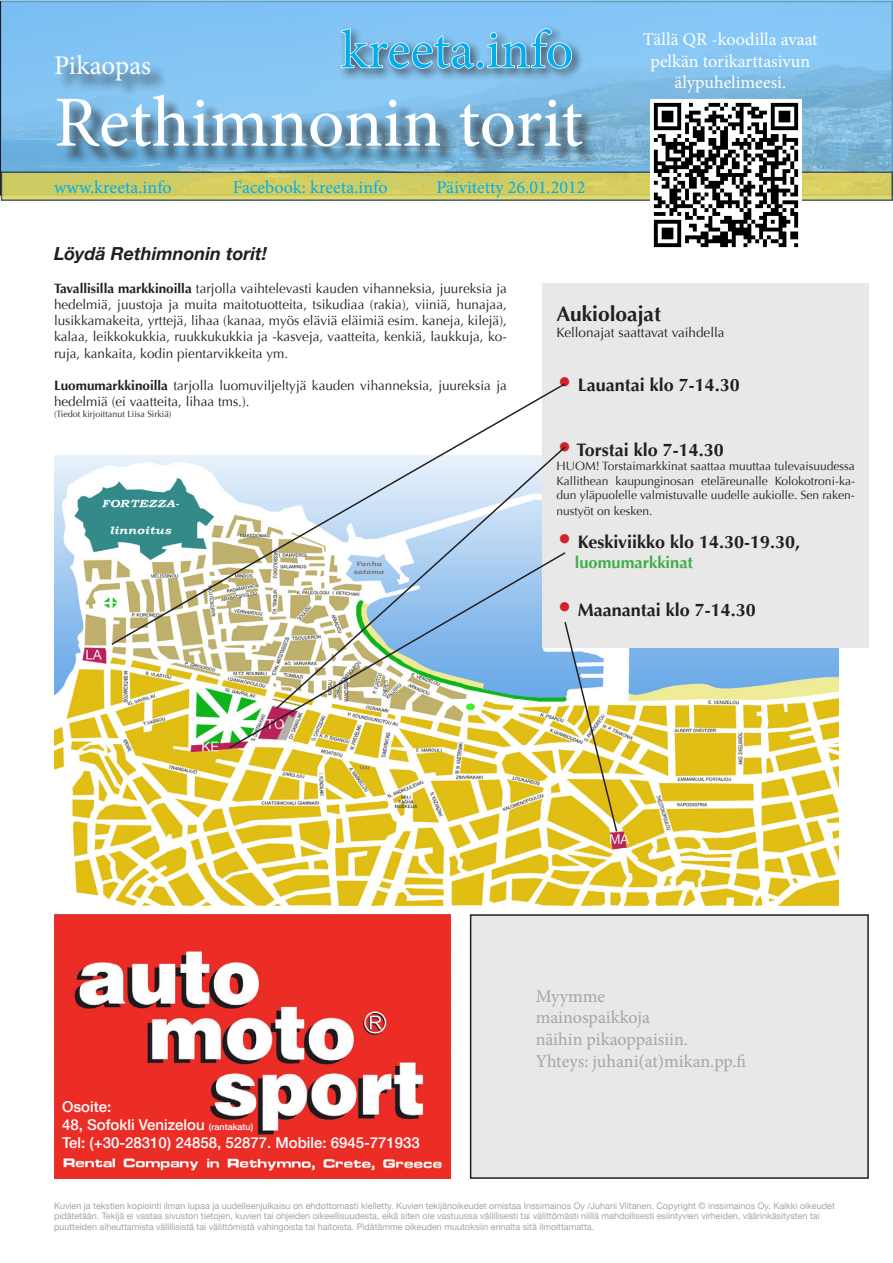
<style>
.page{position:relative;width:893px;height:1263px;background:#fff}
.page>*{position:absolute;margin:0;border:0;box-sizing:border-box;transform-origin:0 0}
.t1{font:72px "Minion Pro";color:#fff}
.t2{font:54px "Minion Pro";color:#00aeef}
.t3{font:27px "Minion Pro";color:#fff}
.t4{font:700 21px "Optima";color:#231f20}
.t5{font:700 18px "Optima";color:#231f20}
.t6{font:18px/21.6px "Minion Pro";color:#a4a5a9}
.t7{font:18px/21.6px "Minion Pro";color:#fff;text-align:center}
.t8{font:18px "Minion Pro";color:#00aeef}
.t9{font:italic 700 18px "Helvetica Neue";color:#231f20}
.t10{font:700 16.5px "Optima";color:#40ae49}
.t11{font:500 15px/18px "Helvetica Neue";color:#fff}
.t12{font:13.5px/16.2px "Optima";color:#231f20;text-align:justify}
.t13{font:12px/14.4px "Optima";color:#231f20;text-align:justify}
.t14{font:9px/10.8px "Helvetica Neue";color:#a4a5a9}
.t15{font:9px "Optima";color:#231f20}
.s1{font-weight:700}
.s2{font-size:27px;color:#d1232a}
.s3{font-weight:400;font-size:27px;color:#d1232a}
.s4{font-size:9px}
</style>
<div class="page">
<svg style="left:1px;top:1px;width:891px;height:170px;background:#80bfeb"></svg>
<svg style="left:4px;top:174px;width:886px;height:24px;background:#d3cd62"></svg>
<div style="left:58px;top:57px;width:543px;height:108px;background:#231f20;opacity:.75"></div>
<div style="left:471px;top:915px;width:397px;height:263px;background:#e8e8e8"></div>
<div style="left:470px;top:914px;width:399px;height:265px;border:2px solid #231f20"></div>
<img style="left:54px;top:455px;width:785px;height:450px">
<div style="left:543px;top:283px;width:326px;height:365px;background:#e8e8e8"></div>
<svg style="left:110px;top:382px;width:455px;height:264px"></svg>
<svg style="left:274px;top:445px;width:292px;height:106px"></svg>
<svg style="left:228px;top:551px;width:338px;height:199px"></svg>
<svg style="left:563px;top:620px;width:55px;height:213px"></svg>
<div style="left:337px;top:25px;width:248px;height:57px;background:#231f20;opacity:.75"></div>
<svg style="left:340px;top:27px;width:136px;height:43px;background:#8fb9d9"></svg>
<div style="left:476px;top:61px;width:8px;height:8px;border:2px solid #fff;border-radius:50%"></div>
<svg style="left:486px;top:27px;width:87px;height:43px;background:#90b9d7"></svg>
<img style="left:54px;top:914px;width:397px;height:265px">
<img style="left:651px;top:100px;width:151px;height:148px">
<h2 class="t2" style="left:341px;top:14px;width:234px">kreeta.info</h2>
<h3 class="t3" style="left:54px;top:47px;width:99px">Pikaopas</h3>
<h1 class="t1" style="left:54px;top:74px;width:530px">Rethimnonin torit</h1>
<h3 class="t8" style="left:54px;top:175px;width:119px">www.kreeta.info</h3>
<h3 class="t8" style="left:233px;top:175px;width:156px">Facebook: kreeta.info</h3>
<h3 class="t8" style="left:437px;top:175px;width:150px">Päivitetty 26.01.2012</h3>
<h3 class="t7" style="left:643px;top:29px;width:176px">Tällä QR -koodilla avaat pelkän torikarttasivun älypuhelimeesi.</h3>
<h3 class="t9" style="left:54px;top:243px;width:214px">Löydä Rethimnonin torit!</h3>
<p class="t12" style="left:54px;top:280px;width:454px"><span class="s1">Tavallisilla markkinoilla</span> tarjolla vaihtelevasti kauden vihanneksia, juureksia ja hedelmiä, juustoja ja muita maitotuotteita, tsikudiaa (rakia), viiniä, hunajaa, lusikkamakeita, yrttejä, lihaa (kanaa, myös eläviä eläimiä esim. kaneja, kilejä), kalaa, leikkokukkia, ruukkukukkia ja -kasveja, vaatteita, kenkiä, laukkuja, ko&shy;ruja, kankaita, kodin pientarvikkeita ym.</p>
<h3 class="t12" style="left:54px;top:377px;width:454px"><span class="s1">Luomumarkkinoilla</span> tarjolla luomuviljeltyjä kauden vihanneksia, juureksia ja hedelmiä (ei vaatteita, lihaa tms.).</h3>
<p class="t15" style="left:54px;top:409px;width:119px">(Tiedot kirjoittanut Liisa Sirkiä)</p>
<h3 class="t4" style="left:556px;top:302px;width:106px">Aukioloajat</h3>
<h3 class="t12" style="left:556px;top:325px;width:170px">Kellonajat saattavat vaihdella</h3>
<h3 class="t5" style="left:556px;top:375px;width:185px"><span class="s2">•</span> Lauantai klo 7-14.30</h3>
<h3 class="t5" style="left:556px;top:439px;width:169px"><span class="s3">•</span> Torstai klo 7-14.30</h3>
<h3 class="t13" style="left:556px;top:459px;width:300px">HUOM! Torstaimarkkinat saattaa muuttaa tulevaisuudessa Kallithean kaupunginosan eteläreunalle Kolokotroni-ka&shy;dun yläpuolelle valmistuvalle uudelle aukiolle. Sen raken-</h3>
<h3 class="t13" style="left:556px;top:504px;width:98px">nustyöt on kesken.</h3>
<h3 class="t5" style="left:556px;top:531px;width:245px"><span class="s2">•</span> Keskiviikko klo 14.30-19.30,</h3>
<h3 class="t10" style="left:575px;top:552px;width:120px">luomumarkkinat</h3>
<h3 class="t5" style="left:556px;top:600px;width:201px"><span class="s2">•</span> Maanantai klo 7-14.30</h3>
<h3 class="t11" style="left:62px;top:1097px;width:359px">Osoite:<br>48, Sofokli Venizelou <span class="s4">(rantakatu)<br></span>Tel: (+30-28310) 24858, 52877. Mobile: 6945-771933</h3>
<h3 class="t6" style="left:536px;top:985px;width:212px">Myymme<br>mainospaikkoja<br>näihin pikaoppaisiin.<br>Yhteys: juhani(at)mikan.pp.fi</h3>
<p class="t14" style="left:54px;top:1200px;width:782px">Kuvien ja tekstien kopiointi ilman lupaa ja uudelleenjulkaisu on ehdottomasti kielletty. Kuvien tekijänoikeudet omistaa Inssimainos Oy /Juhani Viitanen. Copyright © inssimainos Oy. Kaikki oikeudet pidätetään. Tekijä ei vastaa sivuston tietojen, kuvien tai ohjeiden oikeellisuudesta, eikä siten ole vastuussa välillisesti tai välittömästi niillä mahdollisesti esiintyvien virheiden, väärinkäsitysten tai puutteiden aiheuttamista välillisistä tai välittömistä vahingoista tai haitoista. Pidätämme oikeuden muutoksiin ennalta sitä ilmoittamatta.</p>
</div>
